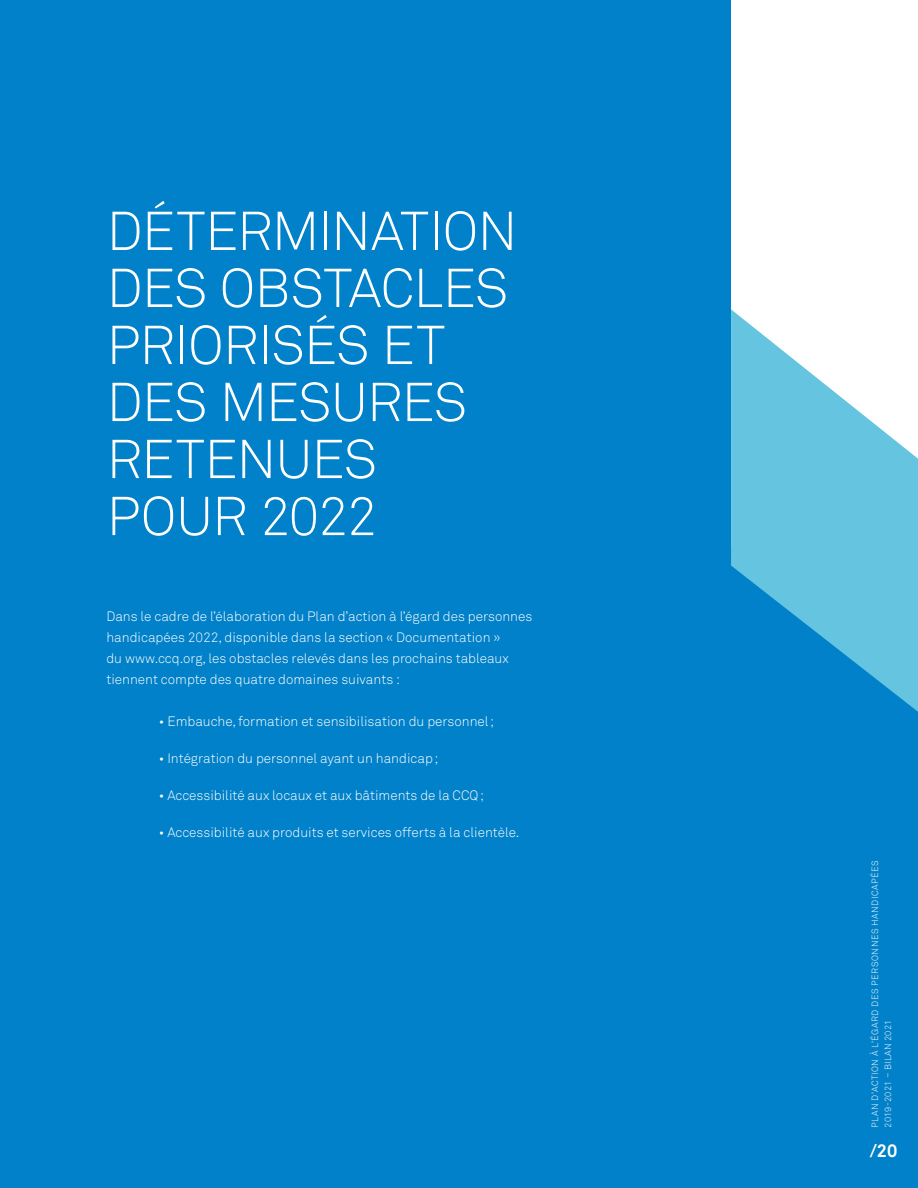
<style>
.page{position:relative;width:918px;height:1188px;background:#0081c9}
.page>*{position:absolute;margin:0;border:0;box-sizing:border-box;transform-origin:0 0}
.t1{font:300 54px/57px "Akkurat Pro";letter-spacing:-.015em;color:#fff}
.t2{font:700 18px "Akkurat Pro";color:#fff}
.t3{font:300 13.5px/21px "Akkurat Pro";color:#fff}
.t4{font:300 9px/13.2px "Akkurat Pro";letter-spacing:.06em;color:#fff}
</style>
<div class="page">
<div style="left:732px;top:0;width:186px;height:545px;background:#fff"></div>
<svg style="left:731px;top:309px;width:187px;height:403px;fill:#65c4df"></svg>
<h1 class="t1" style="left:107px;top:203px;width:412px">DÉTERMINATION<br>DES OBSTACLES<br>PRIORISÉS ET<br>DES MESURES<br>RETENUES<br>POUR 2022</h1>
<p class="t3" style="left:106px;top:606px;width:427px">Dans le cadre de l’élaboration du Plan d’action à l’égard des personnes handicapées 2022, disponible dans la section « Documentation »<br>du www.ccq.org, les obstacles relevés dans les prochains tableaux tiennent compte des quatre domaines suivants :</p>
<p class="t3" style="left:159px;top:711px;width:337px">• Embauche, formation et sensibilisation du personnel;</p>
<p class="t3" style="left:159px;top:748px;width:281px">• Intégration du personnel ayant un handicap;</p>
<p class="t3" style="left:159px;top:785px;width:327px">• Accessibilité aux locaux et aux bâtiments de la CCQ;</p>
<p class="t3" style="left:159px;top:822px;width:362px">• Accessibilité aux produits et services offerts à la clientèle.</p>
<p class="t4" style="left:868px;top:1128px;width:269px;rotate:-90deg">PLAN D’ACTION À L’ÉGARD DES PERSONNES HANDICAPÉES<br>2019-2021 – BILAN 2021</p>
<h2 class="t2" style="left:870px;top:1140px;width:29px">/20</h2>
</div>
